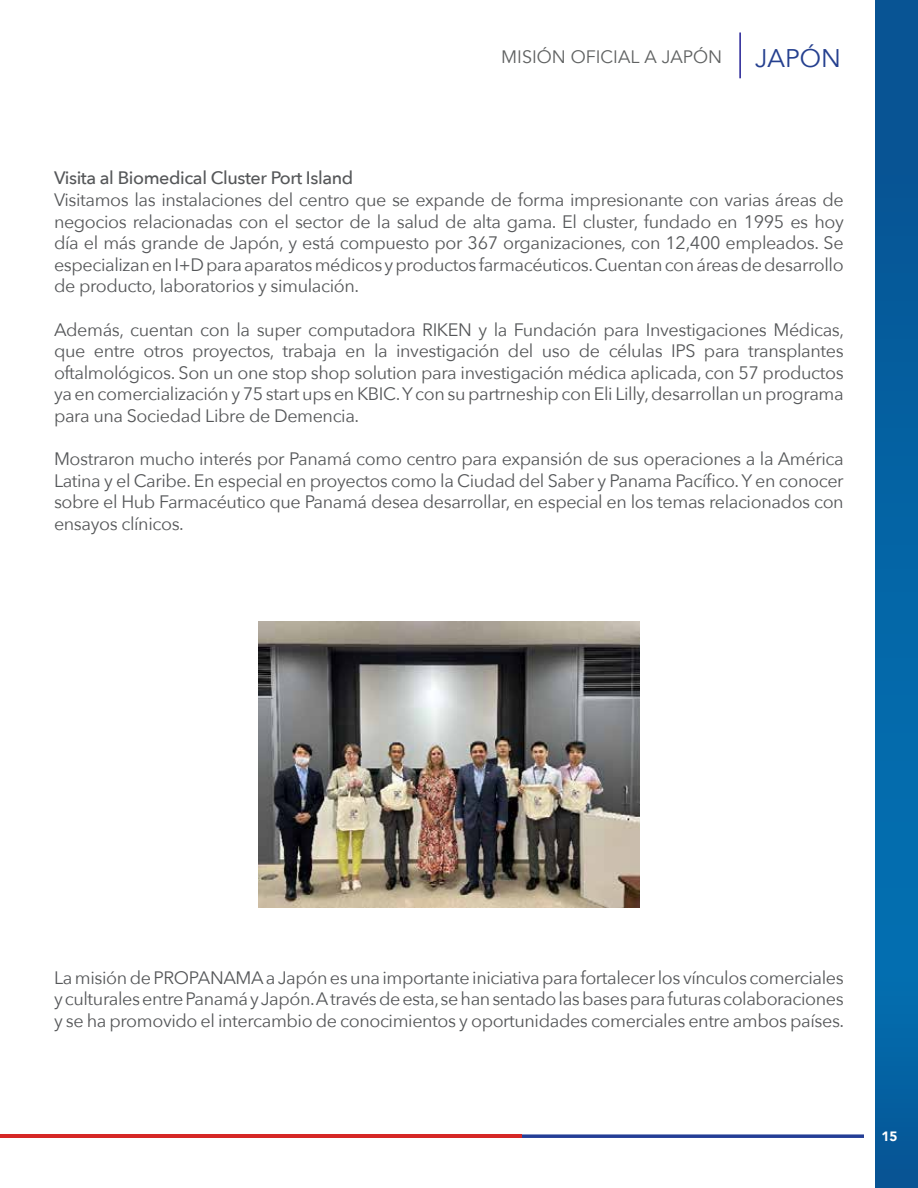
<style>
.page{position:relative;width:918px;height:1188px;background:#fff}
.page>*{position:absolute;margin:0;border:0;box-sizing:border-box;transform-origin:0 0}
.t1{font:25.5px "Avenir";color:#25408f}
.t2{font:18px/21.6px "Avenir Next";letter-spacing:-.02em;color:#555759;text-align:justify}
.t3{font:500 18px "Avenir Next";letter-spacing:-.02em;color:#555759}
.t4{font:18px "Avenir";color:#606262}
.t5{font:900 13.5px "Avenir";color:#fff}
</style>
<div class="page">
<svg style="left:875px;top:0;width:43px;height:1188px;background:#0461a2"></svg>
<svg style="left:522px;top:1134px;width:342px;height:4px"></svg>
<hr style="left:0;top:1134px;width:522px;height:4px;background:#d62726">
<hr style="left:739px;top:32px;width:2px;height:46px;background:#231f94">
<img style="left:259px;top:622px;width:380px;height:286px">
<p class="t4" style="left:501px;top:47px;width:222px">MISIÓN OFICIAL A JAPÓN</p>
<h1 class="t1" style="left:755px;top:43px;width:87px">JAPÓN</h1>
<p class="t3" style="left:54px;top:163px;width:301px">Visita al Biomedical Cluster Port Island</p>
<p class="t2" style="left:54px;top:188px;width:791px">Visitamos las instalaciones del centro que se expande de forma impresionante con varias áreas de negocios relacionadas con el sector de la salud de alta gama. El cluster, fundado en 1995 es hoy día el más grande de Japón, y está compuesto por 367 organizaciones, con 12,400 empleados. Se especializan en I+D para aparatos médicos y productos farmacéuticos. Cuentan con áreas de desarrollo de producto, laboratorios y simulación.</p>
<p class="t2" style="left:54px;top:318px;width:792px">Además, cuentan con la super computadora RIKEN y la Fundación para Investigaciones Médicas, que entre otros proyectos, trabaja en la investigación del uso de células IPS para transplantes oftalmológicos. Son un one stop shop solution para investigación médica aplicada, con 57 productos ya en comercialización y 75 start ups en KBIC. Y con su partrneship con Eli Lilly, desarrollan un programa para una Sociedad Libre de Demencia.</p>
<p class="t2" style="left:54px;top:447px;width:791px">Mostraron mucho interés por Panamá como centro para expansión de sus operaciones a la América Latina y el Caribe. En especial en proyectos como la Ciudad del Saber y Panama Pacífico. Y en conocer sobre el Hub Farmacéutico que Panamá desea desarrollar, en especial en los temas relacionados con ensayos clínicos.</p>
<p class="t2" style="left:54px;top:966px;width:792px">La misión de PROPANAMA a Japón es una importante iniciativa para fortalecer los vínculos comerciales y culturales entre Panamá y Japón. A través de esta, se han sentado las bases para futuras colaboraciones y se ha promovido el intercambio de conocimientos y oportunidades comerciales entre ambos países.</p>
<p class="t5" style="left:882px;top:1125px;width:17px">15</p>
</div>
